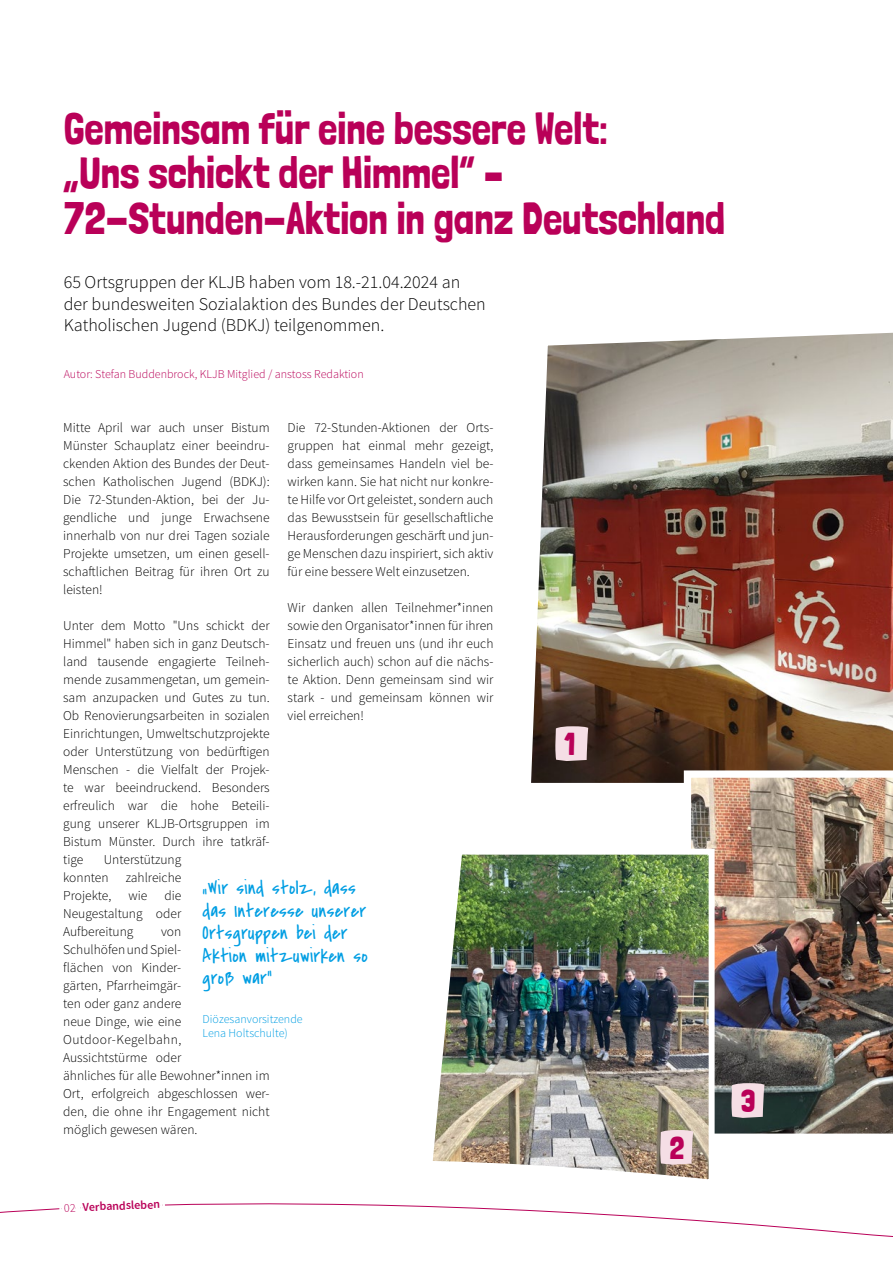
<style>
.page{position:relative;width:893px;height:1263px;background:#fff}
.page>*{position:absolute;margin:0;border:0;box-sizing:border-box;transform-origin:0 0}
.t1{font:45px/45px "Londrina Solid";color:#b90058;scale:.96 1}
.t2{font:31.65px "Londrina Solid";color:#b90058;scale:.96 1}
.t3{font:19.5px/22.5px "Covered By Your Grace";letter-spacing:.02em;color:#009ee3}
.t4{font:300 18px/21.6px "Source Sans Pro";color:#000}
.t5{font:300 13.5px/18px "Source Sans Pro";color:#000;text-align:justify}
.t6{font:300 12px "Source Sans Pro";color:#b90058}
.t7{font:300 12px/14.4px "Source Sans Pro";color:#009ee3}
.t8{font:600 12px "Source Sans Pro";color:#b90058}
.s1{font-weight:300}
</style>
<div class="page">
<svg style="left:0;top:1203px;width:893px;height:34px"></svg>
<img style="left:531px;top:332px;width:362px;height:451px">
<img style="left:684px;top:770px;width:209px;height:364px">
<svg style="left:731px;top:1083px;width:33px;height:35px"></svg>
<svg style="left:555px;top:726px;width:33px;height:35px"></svg>
<img style="left:432px;top:846px;width:286px;height:334px">
<svg style="left:660px;top:1130px;width:33px;height:35px"></svg>
<hr style="left:59px;top:1202px;width:3px;height:15px;background:#fff">
<svg style="left:62px;top:1203px;width:2px;height:14px"></svg>
<div style="left:64px;top:1201px;width:6px;height:15px;background:#fff"></div>
<div style="left:70px;top:1201px;width:6px;height:15px;background:#fff"></div>
<svg style="left:76px;top:1203px;width:4px;height:13px"></svg>
<hr style="left:80px;top:1201px;width:3px;height:15px;background:#fff">
<div style="left:83px;top:1200px;width:6px;height:16px;background:#fff"></div>
<div style="left:89px;top:1200px;width:6px;height:15px;background:#fff"></div>
<div style="left:95px;top:1200px;width:5px;height:15px;background:#fff"></div>
<div style="left:100px;top:1199px;width:6px;height:16px;background:#fff"></div>
<div style="left:106px;top:1199px;width:6px;height:15px;background:#fff"></div>
<div style="left:112px;top:1199px;width:7px;height:15px;background:#fff"></div>
<div style="left:119px;top:1199px;width:7px;height:15px;background:#fff"></div>
<div style="left:126px;top:1198px;width:5px;height:16px;background:#fff"></div>
<hr style="left:131px;top:1198px;width:3px;height:15px;background:#fff">
<div style="left:134px;top:1198px;width:6px;height:15px;background:#fff"></div>
<div style="left:140px;top:1198px;width:7px;height:15px;background:#fff"></div>
<div style="left:147px;top:1198px;width:6px;height:15px;background:#fff"></div>
<div style="left:153px;top:1197px;width:7px;height:16px;background:#fff"></div>
<svg style="left:160px;top:1203px;width:2px;height:9px"></svg>
<hr style="left:162px;top:1197px;width:3px;height:15px;background:#fff">
<h1 class="t1" style="left:64px;top:105px;width:690px">Gemeinsam für eine bessere Welt:<br>„Uns schickt der Himmel“ –<br>72-Stunden-Aktion in ganz Deutschland</h1>
<h3 class="t4" style="left:64px;top:271px;width:424px">65 Ortsgruppen der KLJB haben vom 18.-21.04.2024 an der bundesweiten Sozialaktion des Bundes der Deutschen<br>Katholischen Jugend (BDKJ) teilgenommen.</h3>
<p class="t6" style="left:64px;top:367px;width:301px">Autor: Stefan Buddenbrock, KLJB Mitglied / anstoss Redaktion</p>
<p class="t5" style="left:288px;top:418px;width:207px">Die 72-Stunden-Aktionen der Orts&shy;gruppen hat einmal mehr gezeigt, dass gemeinsames Handeln viel be&shy;wirken kann. Sie hat nicht nur konkre&shy;te Hilfe vor Ort geleistet, sondern auch das Bewusstsein für gesellschaftliche Herausforderungen geschärft und jun&shy;ge Menschen dazu inspiriert, sich aktiv für eine bessere Welt einzusetzen.</p>
<p class="t5" style="left:288px;top:598px;width:207px">Wir danken allen Teilnehmer*innen sowie den Organisator*innen für ihren Einsatz und freuen uns (und ihr euch sicherlich auch) schon auf die nächs&shy;te Aktion. Denn gemeinsam sind wir stark - und gemeinsam können wir viel erreichen!</p>
<p class="t5" style="left:63px;top:419px;width:208px">Mitte April war auch unser Bistum Münster Schauplatz einer beeindru&shy;ckenden Aktion des Bundes der Deut&shy;schen Katholischen Jugend (BDKJ):<br>Die 72-Stunden-Aktion, bei der Ju&shy;gendliche und junge Erwachsene innerhalb von nur drei Tagen soziale Projekte umsetzen, um einen gesell&shy;schaftlichen Beitrag für ihren Ort zu leisten!</p>
<p class="t5" style="left:63px;top:617px;width:208px">Unter dem Motto "Uns schickt der Himmel" haben sich in ganz Deutsch&shy;land tausende engagierte Teilneh&shy;mende zusammengetan, um gemein&shy;sam anzupacken und Gutes zu tun.<br>Ob Renovierungsarbeiten in sozialen Einrichtungen, Umweltschutzprojekte oder Unterstützung von bedürftigen Menschen - die Vielfalt der Projek&shy;te war beeindruckend. Besonders erfreulich war die hohe Beteili&shy;gung unserer KLJB-Ortsgruppen im Bistum Münster. Durch ihre tatkräf&shy;tige</p>
<p class="t5" style="left:63px;top:851px;width:120px;text-indent:41px">Unterstützung konnten</p>
<p class="t5" style="left:126px;top:869px;width:57px">zahlreiche</p>
<h3 class="t3" style="left:203px;top:877px;width:167px">„Wir sind stolz, dass das Interesse unserer<br>Ortsgruppen bei der<br>Aktion mitzuwirken so groß war"</h3>
<p class="t7" style="left:203px;top:1011px;width:102px">Diözesanvorsitzende<br>Lena Holtschulte)</p>
<p class="t5" style="left:63px;top:886px;width:120px;text-indent:101px">die Neugestaltung oder Aufbereitung</p>
<p class="t5" style="left:63px;top:886px;width:50px">Projekte,</p>
<p class="t5" style="left:128px;top:886px;width:20px">wie</p>
<p class="t5" style="left:63px;top:922px;width:208px;text-align:left;text-indent:98px">von<br>Schulhöfen und Spiel-<br>flächen von Kinder-<br>gärten, Pfarrheimgär-<br>ten oder ganz andere<br>neue Dinge, wie eine<br>Outdoor-Kegelbahn,<br>Aussichtstürme oder<br>ähnliches für alle Bewohner*innen im<br>Ort, erfolgreich abgeschlossen wer&shy;den, die ohne ihr Engagement nicht möglich gewesen wären.</p>
<p class="t8" style="left:64px;top:1201px;width:44px;rotate:-3deg"><span class="s1">02</span> Verb</p>
<p class="t8" style="left:106px;top:1198px;width:55px;rotate:-2deg">andsleben</p>
<h2 class="t2" style="left:565px;top:725px;width:13px">1</h2>
<h2 class="t2" style="left:669px;top:1129px;width:17px">2</h2>
<h2 class="t2" style="left:741px;top:1082px;width:17px">3</h2>
</div>
